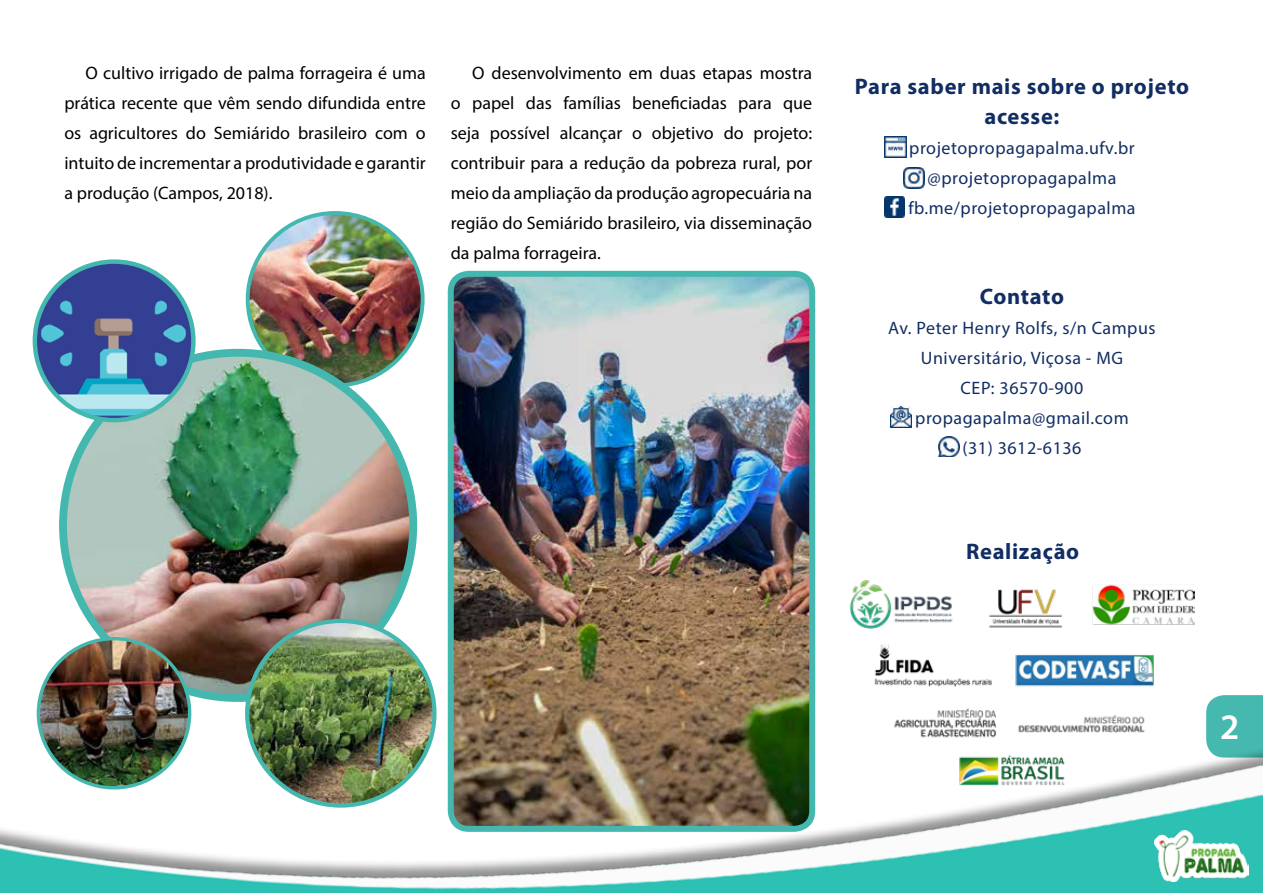
<style>
.page{position:relative;width:1263px;height:893px;background:#fff}
.page>*{position:absolute;margin:0;border:0;box-sizing:border-box;transform-origin:0 0}
.t1{font:600 36px "Myriad Pro";color:#fff}
.t2{font:700 22.5px/30px "Myriad Pro";letter-spacing:.03em;color:#112d63;text-align:center}
.t3{font:18px/30px "Myriad Pro";color:#000;text-align:justify}
.t4{font:18px/30px "Myriad Pro";letter-spacing:.03em;color:#112d63;text-align:center}
</style>
<div class="page">
<img style="left:248px;top:213px;width:174px;height:140px">
<img style="left:0;top:555px;width:1263px;height:338px">
<img style="left:1154px;top:830px;width:95px;height:51px">
<img style="left:839px;top:579px;width:355px;height:207px">
<img style="left:884px;top:137px;width:23px;height:20px">
<img style="left:903px;top:168px;width:21px;height:20px">
<img style="left:884px;top:197px;width:21px;height:20px">
<img style="left:891px;top:407px;width:20px;height:21px">
<img style="left:938px;top:436px;width:21px;height:21px">
<img style="left:63px;top:353px;width:350px;height:345px">
<img style="left:247px;top:621px;width:187px;height:184px">
<div style="left:245px;top:619px;width:191px;height:189px;border:4px solid #44b8af;border-radius:50%"></div>
<img style="left:38px;top:639px;width:152px;height:149px">
<div style="left:37px;top:637px;width:154px;height:152px;border:3px solid #44b8af;border-radius:50%"></div>
<svg style="left:35px;top:262px;width:158px;height:158px"></svg>
<img style="left:35px;top:279px;width:158px;height:141px">
<div style="left:33px;top:259px;width:163px;height:163px;border:4px solid #44b8af;border-radius:50%"></div>
<img style="left:451px;top:278px;width:361px;height:551px">
<div style="left:448px;top:271px;width:367px;height:561px;border:6px solid #44b8af;border-radius:18px"></div>
<p class="t3" style="left:64px;top:57px;width:363px;text-indent:21px">O cultivo irrigado de palma forrageira é uma prática recente que vêm sendo difundida entre os agricultores do Semiárido brasileiro com o intuito de incrementar a produtividade e garantir a produção (Campos, 2018).</p>
<p class="t3" style="left:451px;top:57px;width:363px;text-indent:21px">O desenvolvimento em duas etapas mostra o papel das famílias beneficiadas para que seja possível alcançar o objetivo do projeto: contribuir para a redução da pobreza rural, por meio da ampliação da produção agropecuária na região do Semiárido brasileiro, via disseminação da palma forrageira.</p>
<p class="t2" style="left:855px;top:70px;width:336px">Para saber mais sobre o projeto acesse:</p>
<p class="t4" style="left:908px;top:132px;width:229px">projetopropagapalma.ufv.br @projetopropagapalma fb.me/projetopropagapalma</p>
<p class="t2" style="left:980px;top:280px;width:86px">Contato</p>
<p class="t4" style="left:888px;top:312px;width:269px">Av. Peter Henry Rolfs, s/n Campus<br>Universitário, Viçosa - MG<br>CEP: 36570-900 propagapalma@gmail.com<br>(31) 3612-6136</p>
<p class="t2" style="left:966px;top:535px;width:115px">Realização</p>
<h1 class="t1" style="left:1220px;top:704px;width:21px">2</h1>
</div>
